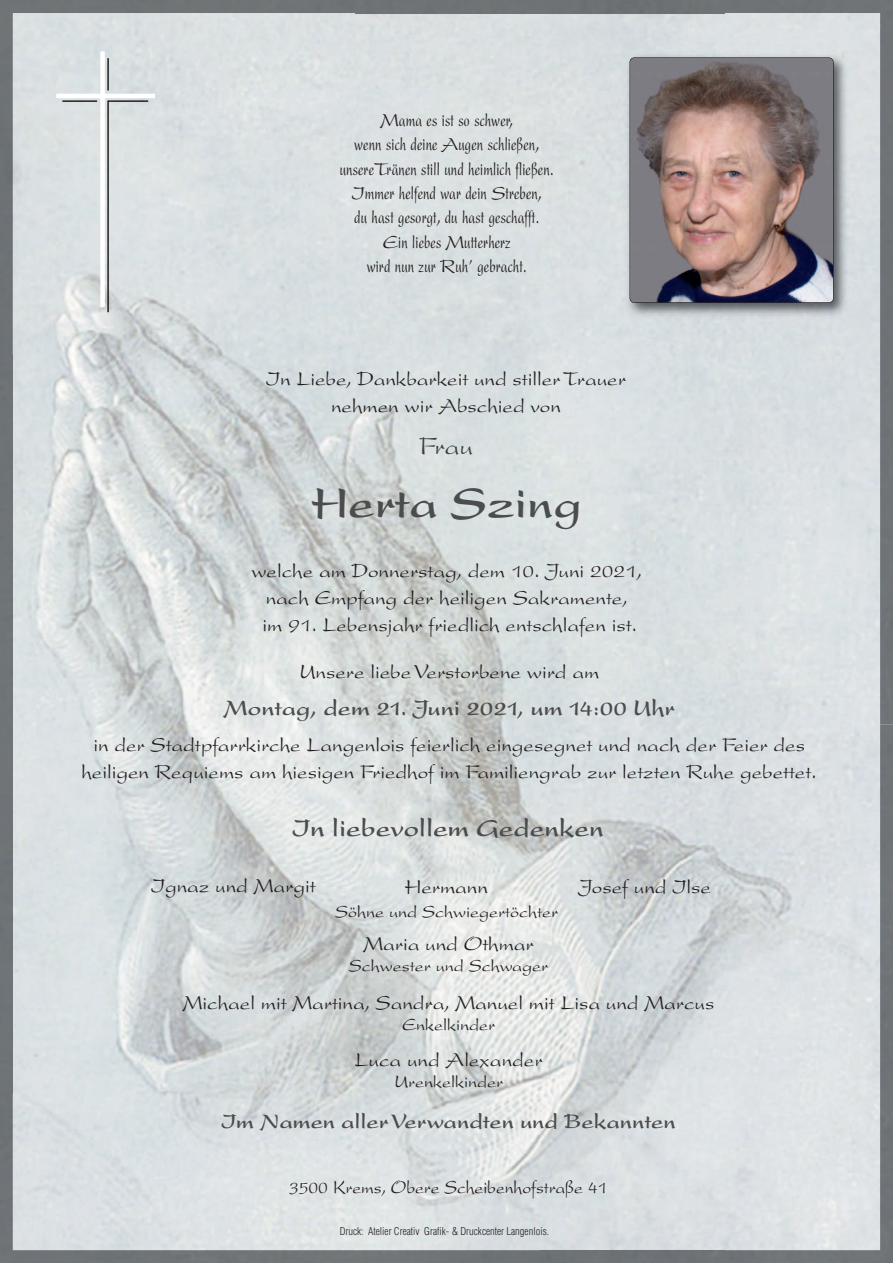
<style>
.page{position:relative;width:893px;height:1263px;background:#fff}
.page>*{position:absolute;margin:0;border:0;box-sizing:border-box;transform-origin:0 0}
.t1{font:700 48px "Present";color:#4b4c4d;scale:.95 1}
.t2{font:700 27px "Present";color:#4b4c4d;scale:.95 1}
.t3{font:27px "Present";color:#3e3e3f}
.t4{font:700 24px "Present";color:#4b4c4d;scale:.95 1}
.t5{font:700 22.5px "Present";color:#4b4c4d;scale:.95 1}
.t6{font:21px/27px "Present";color:#231f20;text-align:center}
.t7{font:condensed 19.5px/24.3px "Present";color:#231f20;text-align:center}
.t8{font:19.5px "Present";color:#231f20;scale:.9 1}
.t9{font:18px "Present";color:#231f20}
.t10{font:300 condensed 10.5px "Helvetica LT Std";color:#231f20}
</style>
<div class="page">
<img style="left:13px;top:13px;width:712px;height:1237px">
<img style="left:0;top:0;width:356px;height:356px">
<div style="left:356px;top:0;width:369px;height:13px;background:#6e7275"></div>
<img style="left:725px;top:0;width:168px;height:1263px">
<div style="left:0;top:356px;width:13px;height:737px;background:#6e7477"></div>
<img style="left:0;top:1093px;width:540px;height:170px">
<div style="left:540px;top:1250px;width:185px;height:13px;background:#6e7276"></div>
<img style="left:622px;top:51px;width:231px;height:271px">
<img style="left:630px;top:58px;width:203px;height:245px;border-radius:4px">
<div style="left:630px;top:57px;width:204px;height:246px;border:1px solid #231f20;border-radius:5px"></div>
<div style="left:100px;top:51px;width:5px;height:256px;background:#fff"></div>
<hr style="left:56px;top:94px;width:99px;height:4px;background:#fff">
<hr style="left:107px;top:58px;width:2px;height:33px;background:#231f20">
<hr style="left:62px;top:100px;width:35px;height:2px;background:#231f20">
<hr style="left:108px;top:100px;width:40px;height:2px;background:#231f20">
<hr style="left:107px;top:101px;width:2px;height:211px;background:#231f20">
<p class="t7" style="left:340px;top:110px;width:216px">Mama es ist so schwer,<br>wenn sich deine Augen schließen, unsere Tränen still und heimlich fließen.<br>Immer helfend war dein Streben,<br>du hast gesorgt, du hast geschafft.<br>Ein liebes Mutterherz<br>wird nun zur Ruh’ gebracht.</p>
<p class="t6" style="left:266px;top:367px;width:361px">In Liebe, Dankbarkeit und stiller Trauer nehmen wir Abschied von</p>
<p class="t3" style="left:419px;top:436px;width:56px">Frau</p>
<h1 class="t1" style="left:312px;top:485px;width:286px">Herta Szing</h1>
<p class="t6" style="left:251px;top:559px;width:393px">welche am Donnerstag, dem 10. Juni 2021, nach Empfang der heiligen Sakramente,<br>im 91. Lebensjahr friedlich entschlafen ist.</p>
<p class="t6" style="left:299px;top:660px;width:302px">Unsere liebe Verstorbene wird am</p>
<p class="t4" style="left:224px;top:699px;width:476px">Montag, dem 21. Juni 2021, um 14:00 Uhr</p>
<p class="t6" style="left:81px;top:733px;width:737px">in der Stadtpfarrkirche Langenlois feierlich eingesegnet und nach der Feier des heiligen Requiems am hiesigen Friedhof im Familiengrab zur letzten Ruhe gebettet.</p>
<p class="t2" style="left:293px;top:817px;width:329px">In liebevollem Gedenken</p>
<p class="t6" style="left:151px;top:874px;width:166px">Ignaz und Margit</p>
<p class="t6" style="left:405px;top:875px;width:84px">Hermann</p>
<p class="t9" style="left:335px;top:905px;width:225px">Söhne und Schwiegertöchter</p>
<p class="t6" style="left:363px;top:932px;width:172px">Maria und Othmar</p>
<p class="t9" style="left:349px;top:959px;width:201px">Schwester und Schwager</p>
<p class="t6" style="left:579px;top:875px;width:134px">Josef und Ilse</p>
<p class="t6" style="left:183px;top:991px;width:533px">Michael mit Martina, Sandra, Manuel mit Lisa und Marcus</p>
<p class="t9" style="left:402px;top:1018px;width:95px">Enkelkinder</p>
<p class="t6" style="left:355px;top:1048px;width:189px">Luca und Alexander</p>
<p class="t9" style="left:394px;top:1075px;width:111px">Urenkelkinder</p>
<p class="t5" style="left:222px;top:1112px;width:479px">Im Namen aller Verwandten und Bekannten</p>
<p class="t8" style="left:289px;top:1180px;width:355px">3500 Krems, Obere Scheibenhofstraße 41</p>
<p class="t10" style="left:340px;top:1225px;width:211px">Druck: Atelier Creativ Grafik- &amp; Druckcenter Langenlois.</p>
</div>
